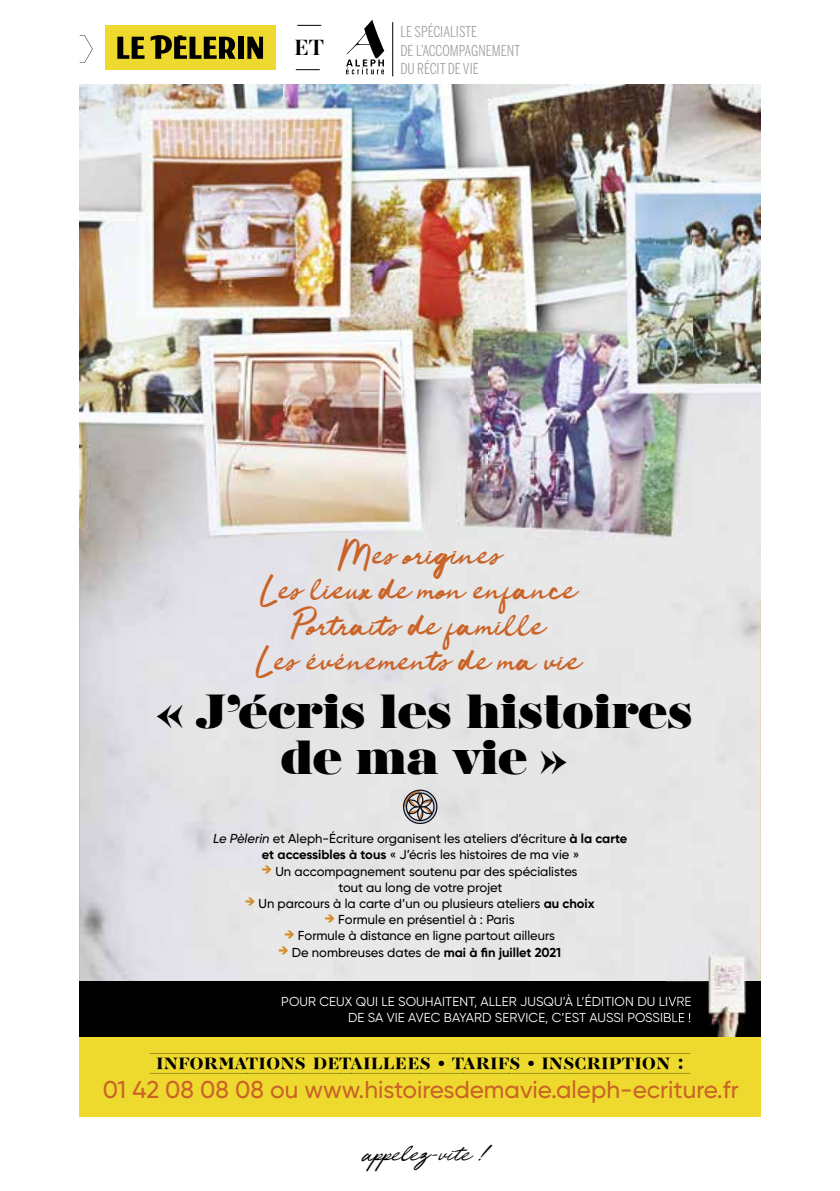
<style>
.page{position:relative;width:840px;height:1191px;background:#fff}
.page>*{position:absolute;margin:0;border:0;box-sizing:border-box;transform-origin:0 0}
.t1{font:900 49.6px/45.8px "AW Conqueror Pro Didot";letter-spacing:-.02em;color:#000;text-align:center}
.t2{font:700 35.4px/35.4px "Jelytta";color:#ca6327;text-align:center}
.t3{font:26px "Jelytta Slant";color:#000}
.t4{font:500 24.2px "Gilroy";color:#ca6327}
.t5{font:700 22.6px "AW Conqueror Pro Didot";color:#000}
.t6{font:15px/18.6px "Benton Sans Compressed";color:#a0a1a1}
.t7{font:500 13px/16.2px "Gilroy";color:#000;text-align:center}
.t8{font:13px/16.2px "Gilroy";letter-spacing:.01em;color:#fff;text-align:right}
.s1{font-style:italic}
.s2{font-weight:700}
.s3{font-weight:900;color:#d38b2b}
</style>
<div class="page">
<img style="left:80px;top:85px;width:680px;height:514px">
<div style="left:80px;top:1036px;width:680px;height:81px;background:#eed92f"></div>
<svg style="left:346px;top:20px;width:38px;height:54px"></svg>
<hr style="left:392px;top:22px;width:1px;height:54px;background:#000">
<div style="left:105px;top:25px;width:170px;height:45px;background:#eed92f"></div>
<svg style="left:117px;top:37px;width:27px;height:22px"></svg>
<svg style="left:151px;top:35px;width:84px;height:24px"></svg>
<div style="left:238px;top:37px;width:6px;height:22px;background:#010101"></div>
<svg style="left:247px;top:37px;width:16px;height:22px"></svg>
<svg style="left:80px;top:35px;width:13px;height:28px"></svg>
<div style="left:80px;top:981px;width:680px;height:55px;background:#000"></div>
<svg style="left:297px;top:25px;width:24px;height:1px"></svg>
<svg style="left:295px;top:69px;width:24px;height:1px"></svg>
<img style="left:666px;top:941px;width:86px;height:95px">
<img style="left:666px;top:994px;width:25px;height:13px">
<img style="left:666px;top:1013px;width:24px;height:11px">
<svg style="left:403px;top:789px;width:34px;height:35px"></svg>
<h3 class="t5" style="left:294px;top:30px;width:31px">ET</h3>
<p class="t6" style="left:400px;top:22px;width:121px">LE SPÉCIALISTE<br>DE L’ACCOMPAGNEMENT<br>DU RÉCIT DE VIE</p>
<h2 class="t2" style="left:254px;top:537px;width:328px">Mes origines<br>Les lieux de mon enfance<br>Portraits de famille<br>Les événements de ma vie</h2>
<h1 class="t1" style="left:156px;top:688px;width:538px">« J’écris les histoires de ma vie »</h1>
<p class="t7" style="left:213px;top:830px;width:415px"><span class="s1">Le Pèlerin</span> et Aleph-Écriture organisent les ateliers d’écriture <span class="s2">à la carte et accessibles à tous</span> « J’écris les histoires de ma vie »</p>
<p class="t7" style="left:262px;top:863px;width:317px"><span class="s3">→</span> Un accompagnement soutenu par des spécialistes tout au long de votre projet</p>
<p class="t7" style="left:245px;top:895px;width:351px"><span class="s3">→</span> Un parcours à la carte d’un ou plusieurs ateliers <span class="s2">au choix</span></p>
<p class="t7" style="left:324px;top:911px;width:191px"><span class="s3">→</span> Formule en présentiel à : Paris</p>
<p class="t7" style="left:284px;top:927px;width:272px"><span class="s3">→</span> Formule à distance en ligne partout ailleurs</p>
<p class="t7" style="left:278px;top:944px;width:284px"><span class="s3">→</span> De nombreuses dates de <span class="s2">mai à fin juillet 2021</span></p>
<p class="t8" style="left:281px;top:993px;width:411px">POUR CEUX QUI LE SOUHAITENT, ALLER JUSQU’À L’ÉDITION DU LIVRE<br>DE SA VIE AVEC BAYARD SERVICE, C’EST AUSSI POSSIBLE !</p>
<h3 class="t5" style="left:156px;top:1046px;width:529px">INFORMATIONS DETAILLEES • TARIFS • INSCRIPTION :</h3>
<h3 class="t4" style="left:103px;top:1074px;width:637px">01 42 08 08 08 ou www.histoiresdemavie.aleph-ecriture.fr</h3>
<h3 class="t3" style="left:362px;top:1136px;width:126px">appelez-vite !</h3>
</div>
